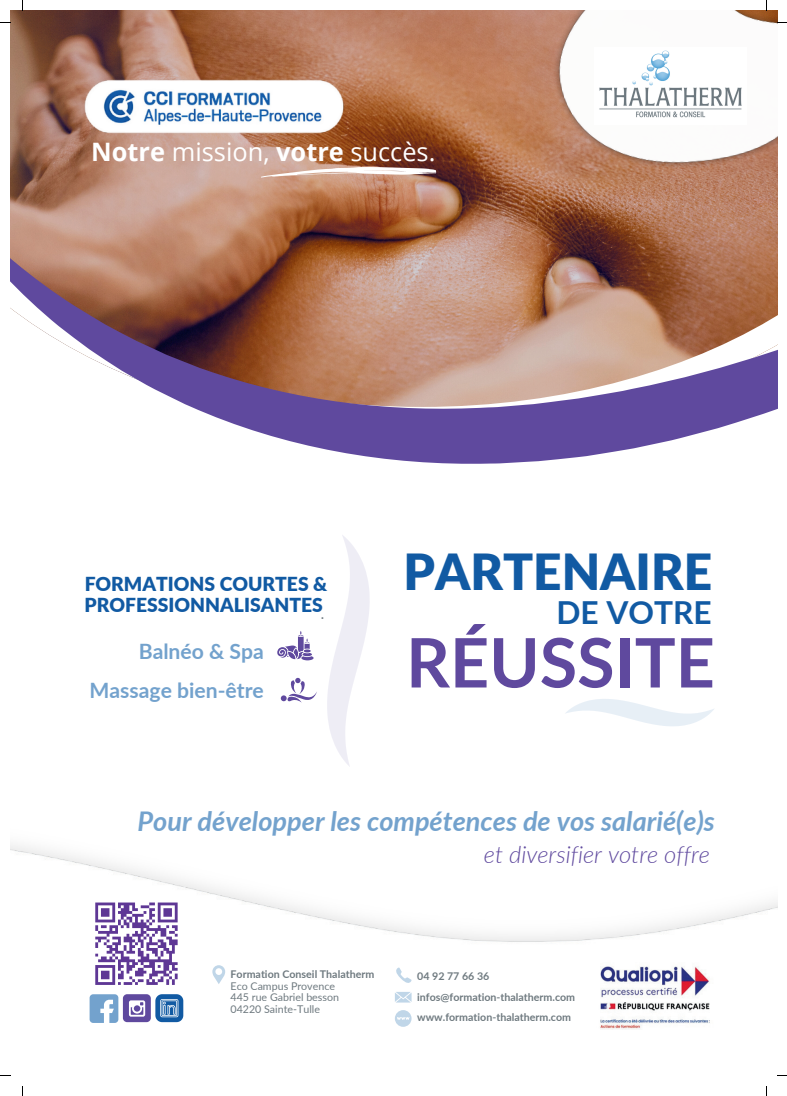
<style>
.page{position:relative;width:787px;height:1096px;background:#fff}
.page>*{position:absolute;margin:0;border:0;box-sizing:border-box;transform-origin:0 0}
.t1{font:700 68.12px "Lato";color:#5f499e}
.t2{font:900 49.62px "Lato";color:#115aa3}
.t3{font:700 31.75px "Lato";color:#115aa3}
.t4{font:italic 700 27.12px "Lato";color:#73a2cd}
.t5{font:25.38px "Open Sans";color:#fff}
.t6{font:italic 300 23.75px "Lato";color:#5f499e}
.t7{font:700 21.12px/38.4px "Lato";color:#73a2cd;text-align:right}
.t8{font:900 19.25px/20.6px "Lato";color:#115aa3}
.t9{font:14.75px "Lato";color:#6f7a80}
.t10{font:700 10.62px/20.6px "Lato";color:#6f7a80}
.t11{font:10.62px/11.5px "Lato";color:#6f7a80}
.s1{font-weight:700}
</style>
<div class="page">
<svg style="left:10px;top:10px;width:767px;height:454px"></svg>
<svg style="left:260px;top:167px;width:176px;height:10px"></svg>
<img style="left:56px;top:57px;width:326px;height:107px">
<img style="left:594px;top:48px;width:152px;height:77px">
<img style="left:10px;top:844px;width:767px;height:232px">
<img style="left:593px;top:955px;width:122px;height:73px">
<svg style="left:327px;top:535px;width:43px;height:231px"></svg>
<svg style="left:277px;top:631px;width:37px;height:29px"></svg>
<svg style="left:281px;top:677px;width:36px;height:25px"></svg>
<svg style="left:90px;top:994px;width:28px;height:28px"></svg>
<div style="left:123px;top:994px;width:28px;height:28px;background:#5f499e;border-radius:4px"></div>
<svg style="left:129px;top:1000px;width:16px;height:16px"></svg>
<svg style="left:155px;top:994px;width:28px;height:28px"></svg>
<svg style="left:212px;top:965px;width:13px;height:19px"></svg>
<svg style="left:395px;top:967px;width:17px;height:17px"></svg>
<svg style="left:395px;top:991px;width:17px;height:11px"></svg>
<svg style="left:395px;top:1010px;width:17px;height:16px"></svg>
<svg style="left:566px;top:699px;width:148px;height:27px"></svg>
<div style="left:90px;top:896px;width:93px;height:94px;background:#fff"></div>
<svg style="left:95px;top:902px;width:83px;height:83px"></svg>
<h3 class="t5" style="left:91px;top:134px;width:346px"><span class="s1">Notre</span> mission, <span class="s1">votre</span> succès.</h3>
<h3 class="t8" style="left:85px;top:573px;width:244px">FORMATIONS COURTES &amp;<br>PROFESSIONNALISANTES</h3>
<h3 class="t7" style="left:90px;top:631px;width:176px">Balnéo &amp; Spa<br>Massage bien-être</h3>
<h3 class="t9" style="left:321px;top:603px;width:5px">.</h3>
<h2 class="t2" style="left:403px;top:535px;width:310px">PARTENAIRE</h2>
<h3 class="t3" style="left:556px;top:588px;width:157px">DE VOTRE</h3>
<h1 class="t1" style="left:406px;top:612px;width:310px">RÉUSSITE</h1>
<h3 class="t4" style="left:138px;top:801px;width:579px">Pour développer les compétences de vos salarié(e)s</h3>
<h3 class="t6" style="left:484px;top:837px;width:228px">et diversifier votre offre</h3>
<p class="t10" style="left:231px;top:963px;width:145px">Formation Conseil Thalatherm</p>
<p class="t11" style="left:231px;top:979px;width:110px">Eco Campus Provence<br>445 rue Gabriel besson<br>04220 Sainte-Tulle</p>
<p class="t10" style="left:417px;top:965px;width:160px">04 92 77 66 36 infos@formation-thalatherm.com www.formation-thalatherm.com</p>
</div>
